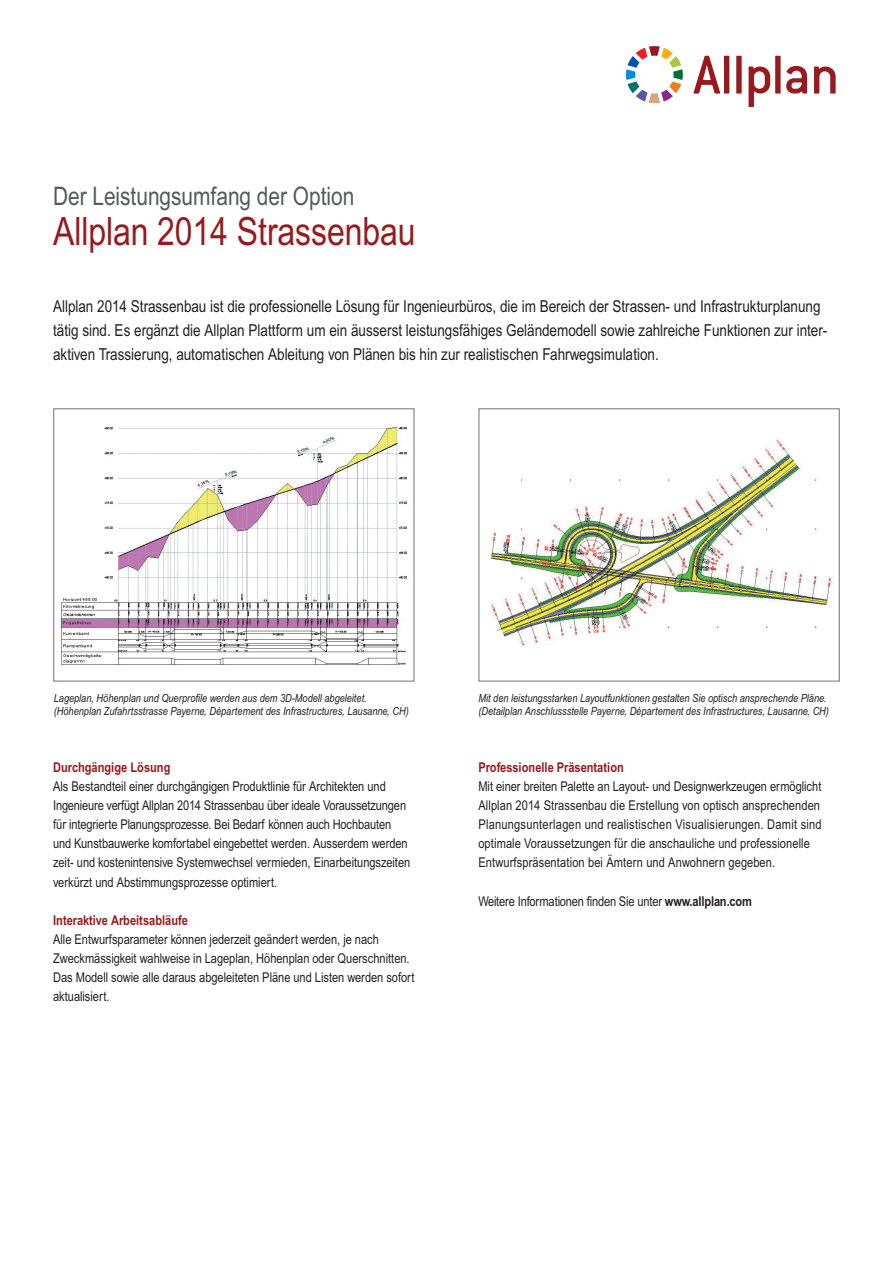
<style>
.page{position:relative;width:893px;height:1263px;background:#fff}
.page>*{position:absolute;margin:0;border:0;box-sizing:border-box;transform-origin:0 0}
.t1{font:39px "Arial Narrow MT Std";color:#981a1e}
.t2{font:25.5px "Arial Narrow MT Std";color:#57585a}
.t3{font:16.5px/24px "Arial Narrow MT Std";color:#231f20}
.t4{font:13.5px/19.2px "Arial Narrow MT Std";color:#231f20}
.t5{font:700 13.5px "Arial Narrow MT Std";color:#981a1e}
.t6{font:italic 11.25px/13.5px "Arial Narrow MT Std";color:#231f20}
.s1{font-weight:700}
</style>
<div class="page">
<svg style="left:693px;top:56px;width:27px;height:38px"></svg>
<div style="left:724px;top:56px;width:5px;height:38px;background:#981a1e"></div>
<div style="left:736px;top:56px;width:6px;height:38px;background:#981a1e"></div>
<svg style="left:749px;top:67px;width:21px;height:40px"></svg>
<div style="left:775px;top:56px;width:6px;height:38px;background:#981a1e"></div>
<svg style="left:786px;top:66px;width:21px;height:28px"></svg>
<svg style="left:814px;top:67px;width:22px;height:27px"></svg>
<svg style="left:626px;top:46px;width:57px;height:57px"></svg>
<img style="left:61px;top:427px;width:346px;height:238px">
<div style="left:53px;top:408px;width:362px;height:274px;border:1px solid #808285"></div>
<img style="left:490px;top:438px;width:343px;height:208px">
<div style="left:478px;top:408px;width:362px;height:274px;border:1px solid #808285"></div>
<h2 class="t2" style="left:53px;top:181px;width:303px">Der Leistungsumfang der Option</h2>
<h1 class="t1" style="left:53px;top:209px;width:364px">Allplan 2014 Strassenbau</h1>
<p class="t3" style="left:53px;top:294px;width:775px">Allplan 2014 Strassenbau ist die professionelle Lösung für Ingenieurbüros, die im Bereich der Strassen- und Infrastrukturplanung tätig sind. Es ergänzt die Allplan Plattform um ein äusserst leistungsfähiges Geländemodell sowie zahlreiche Funktionen zur inter&shy;aktiven Trassierung, automatischen Ableitung von Plänen bis hin zur realistischen Fahrwegsimulation.</p>
<p class="t6" style="left:54px;top:691px;width:356px">Lageplan, Höhenplan und Querprofile werden aus dem 3D-Modell abgeleitet. (Höhenplan Zufahrtsstrasse Payerne, Département des Infrastructures, Lausanne, CH)</p>
<p class="t6" style="left:478px;top:691px;width:352px">Mit den leistungsstarken Layoutfunktionen gestalten Sie optisch ansprechende Pläne. (Detailplan Anschlussstelle Payerne, Département des Infrastructures, Lausanne, CH)</p>
<p class="t5" style="left:53px;top:759px;width:119px">Durchgängige Lösung</p>
<p class="t4" style="left:53px;top:776px;width:359px">Als Bestandteil einer durchgängigen Produktlinie für Architekten und Ingenieure verfügt Allplan 2014 Strassenbau über ideale Voraussetzungen für integrierte Planungsprozesse. Bei Bedarf können auch Hochbauten und Kunstbauwerke komfortabel eingebettet werden. Ausserdem werden zeit- und kostenintensive Systemwechsel vermieden, Einarbeitungszeiten verkürzt und Abstimmungsprozesse optimiert.</p>
<p class="t5" style="left:53px;top:912px;width:136px">Interaktive Arbeitsabläufe</p>
<p class="t4" style="left:53px;top:929px;width:363px">Alle Entwurfsparameter können jederzeit geändert werden, je nach Zweckmässigkeit wahlweise in Lageplan, Höhenplan oder Querschnitten.<br>Das Modell sowie alle daraus abgeleiteten Pläne und Listen werden sofort aktualisiert.</p>
<p class="t5" style="left:478px;top:759px;width:147px">Professionelle Präsentation</p>
<p class="t4" style="left:478px;top:776px;width:345px">Mit einer breiten Palette an Layout- und Designwerkzeugen ermöglicht Allplan 2014 Strassenbau die Erstellung von optisch ansprechenden Planungsunterlagen und realistischen Visualisierungen. Damit sind optimale Voraussetzungen für die anschauliche und professionelle Entwurfspräsentation bei Ämtern und Anwohnern gegeben.</p>
<p class="t4" style="left:478px;top:891px;width:275px">Weitere Informationen finden Sie unter <span class="s1">www.allplan.com</span></p>
</div>
